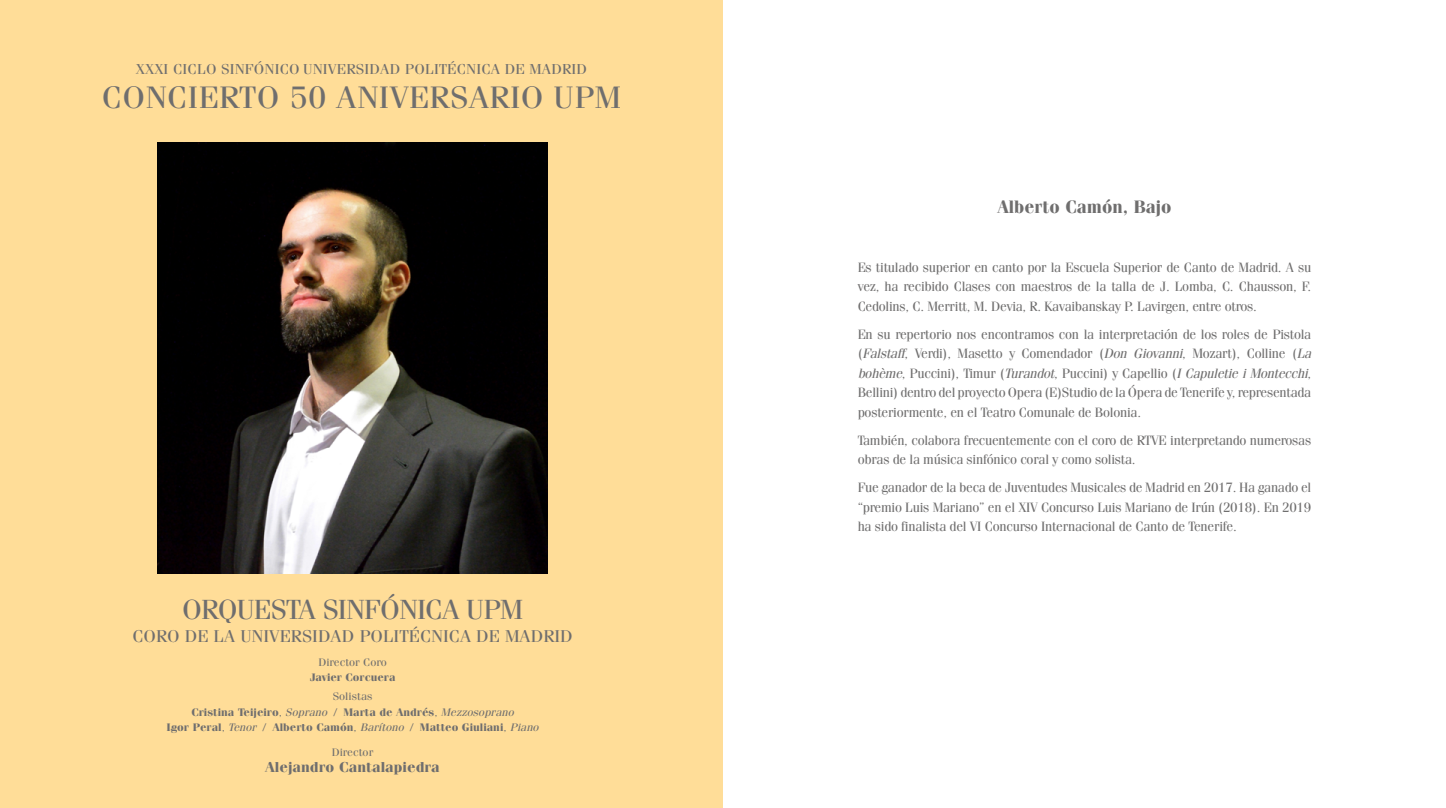
<style>
.page{position:relative;width:1446px;height:808px;background:#fff}
.page>*{position:absolute;margin:0;border:0;box-sizing:border-box;transform-origin:0 0}
.t1{font:31.05px "Fenice Std";letter-spacing:.01em;color:#6f6e6e;scale:1.07 1}
.t2{font:27.6px "Fenice Std";letter-spacing:-.03em;color:#6f6e6e;scale:1.05 1}
.t3{font:700 18px "Fenice Std";color:#6f6e6e}
.t4{font:17.1px "Fenice Std";color:#6f6e6e;scale:1.07 1}
.t5{font:14.4px "Fenice Std";letter-spacing:.01em;color:#6f6e6e;scale:1.07 1}
.t6{font:700 14.4px "Fenice Std";color:#6f6e6e;scale:1.07 1}
.t7{font:13.5px/19.5px "Fenice Std";letter-spacing:-.02em;color:#6f6e6e;text-align:justify}
.t8{font:700 10.95px/15.6px "Fenice Std";color:#6f6e6e;text-align:center;scale:1.07 1}
.t9{font:10.95px "Fenice Std";color:#6f6e6e;scale:1.07 1}
.t10{font:700 10.8px "Fenice Std";color:#6f6e6e;scale:1.07 1}
.s1{font-weight:400}
.s2{font-weight:400;font-style:italic}
.s3{font-style:italic}
</style>
<div class="page">
<div style="left:0;top:0;width:723px;height:808px;background:#ffdd98"></div>
<img style="left:158px;top:142px;width:389px;height:432px">
<p class="t5" style="left:136px;top:60px;width:423px">XXXI CICLO SINFÓNICO UNIVERSIDAD POLITÉCNICA DE MADRID</p>
<h1 class="t1" style="left:102px;top:79px;width:487px">CONCIERTO 50 ANIVERSARIO UPM</h1>
<h2 class="t2" style="left:182px;top:593px;width:326px">ORQUESTA SINFÓNICA UPM</h2>
<p class="t4" style="left:132px;top:625px;width:413px">CORO DE LA UNIVERSIDAD POLITÉCNICA DE MADRID</p>
<p class="t9" style="left:318px;top:656px;width:65px">Director Coro</p>
<p class="t10" style="left:310px;top:670px;width:82px">Javier Corcuera</p>
<p class="t8" style="left:166px;top:688px;width:349px"><span class="s1">Solistas<br></span>Cristina Teijeiro<span class="s1">,</span> <span class="s2">Soprano</span> <span class="s1">/</span> Marta de Andrés<span class="s1">,</span> <span class="s2">Mezzosoprano<br></span>Igor Peral<span class="s1">,</span> <span class="s2">Tenor</span> <span class="s1">/</span> Alberto Camón<span class="s1">,</span> <span class="s2">Barítono</span> <span class="s1">/</span> Matteo Giuliani<span class="s1">,</span> <span class="s2">Piano</span></p>
<p class="t9" style="left:332px;top:746px;width:40px">Director</p>
<p class="t6" style="left:265px;top:758px;width:165px">Alejandro Cantalapiedra</p>
<h3 class="t3" style="left:997px;top:195px;width:175px">Alberto Camón, Bajo</h3>
<p class="t7" style="left:857px;top:257px;width:455px">Es titulado superior en canto por la Escuela Superior de Canto de Madrid. A su vez, ha recibido Clases con maestros de la talla de J. Lomba, C. Chausson, F.<br>Cedolins, C. Merritt, M. Devia, R. Kavaibanskay P. Lavirgen, entre otros.</p>
<p class="t7" style="left:857px;top:324px;width:455px">En su repertorio nos encontramos con la interpretación de los roles de Pistola (<span class="s3">Falstaff</span>, Verdi), Masetto y Comendador (<span class="s3">Don Giovanni</span>, Mozart), Colline (<span class="s3">La bohème</span>, Puccini), Timur (<span class="s3">Turandot</span>, Puccini) y Capellio (<span class="s3">I Capuletie i Montecchi</span>, Bellini) dentro del proyecto Opera (E)Studio de la Ópera de Tenerife y, representada posteriormente, en el Teatro Comunale de Bolonia.</p>
<p class="t7" style="left:857px;top:430px;width:455px">También, colabora frecuentemente con el coro de RTVE interpretando numerosas obras de la música sinfónico coral y como solista.</p>
<p class="t7" style="left:857px;top:478px;width:455px">Fue ganador de la beca de Juventudes Musicales de Madrid en 2017. Ha ganado el “premio Luis Mariano” en el XIV Concurso Luis Mariano de Irún (2018). En 2019 ha sido finalista del VI Concurso Internacional de Canto de Tenerife.</p>
</div>
